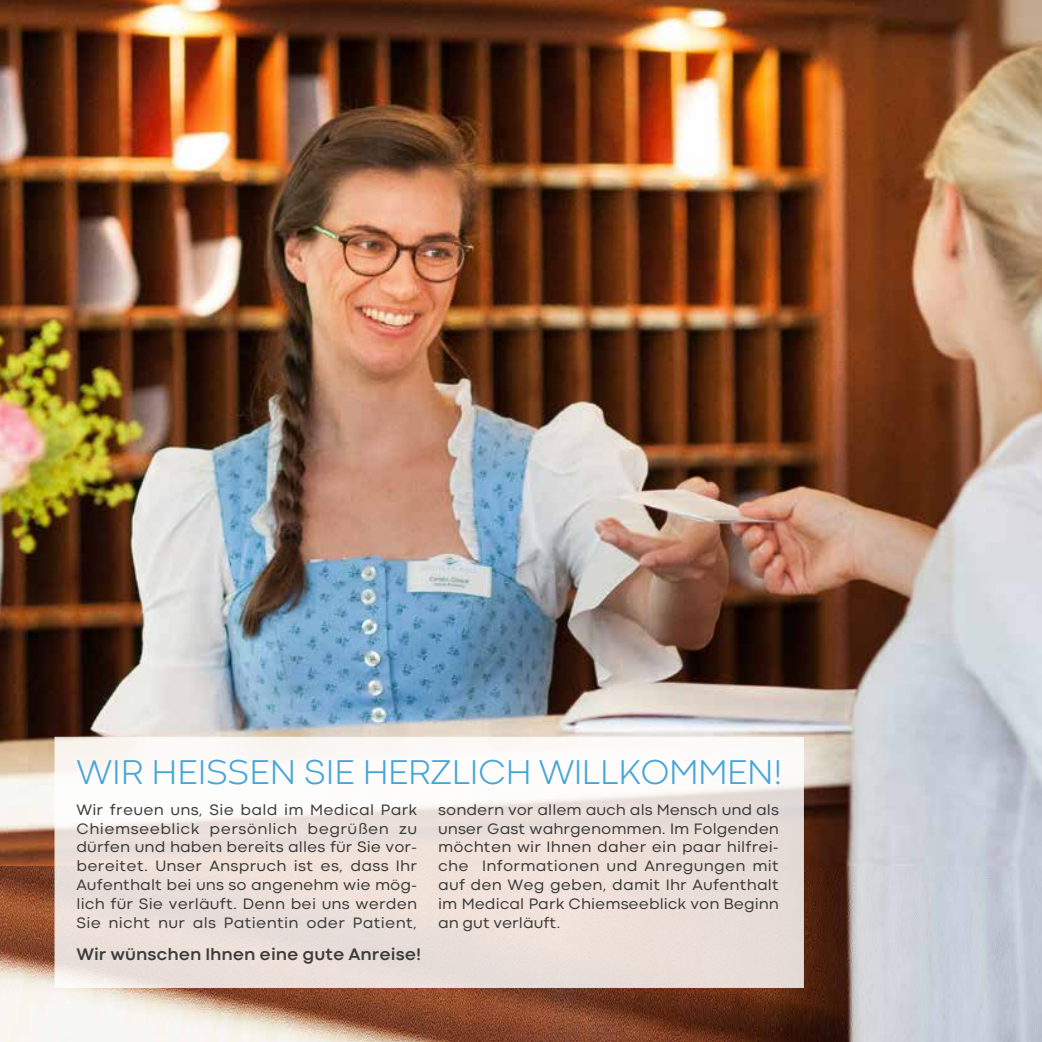
<style>
.page{position:relative;width:1042px;height:1042px;background:#fff}
.page>*{position:absolute;margin:0;border:0;box-sizing:border-box;transform-origin:0 0}
.t1{font:300 35.88px "Codec Cold";letter-spacing:-.015em;color:#44a5d8}
.t2{font:700 17.5px "Codec Cold";color:#3c3c3b}
.t3{font:15.75px/18.9px "Codec Cold";letter-spacing:.01em;color:#3c3c3b;text-align:justify}
</style>
<div class="page">
<img style="left:0;top:0;width:1042px;height:1042px">
<svg style="left:55px;top:737px;width:749px;height:251px;fill:#eee1da"></svg>
<h1 class="t1" style="left:76px;top:751px;width:708px">WIR HEISSEN SIE HERZLICH WILLKOMMEN!</h1>
<p class="t3" style="left:76px;top:800px;width:342px">Wir freuen uns, Sie bald im Medical Park Chiemseeblick persönlich begrüßen zu dürfen und haben bereits alles für Sie vor&shy;bereitet. Unser Anspruch ist es, dass Ihr Aufenthalt bei uns so angenehm wie mög&shy;lich für Sie verläuft. Denn bei uns werden Sie nicht nur als Patientin oder Patient,</p>
<p class="t3" style="left:438px;top:800px;width:342px">sondern vor allem auch als Mensch und als unser Gast wahrgenommen. Im Folgenden möchten wir Ihnen daher ein paar hilfrei&shy;che Informationen und Anregungen mit auf den Weg geben, damit Ihr Aufenthalt im Medical Park Chiemseeblick von Beginn an gut verläuft.</p>
<p class="t2" style="left:76px;top:944px;width:346px">Wir wünschen Ihnen eine gute Anreise!</p>
</div>
